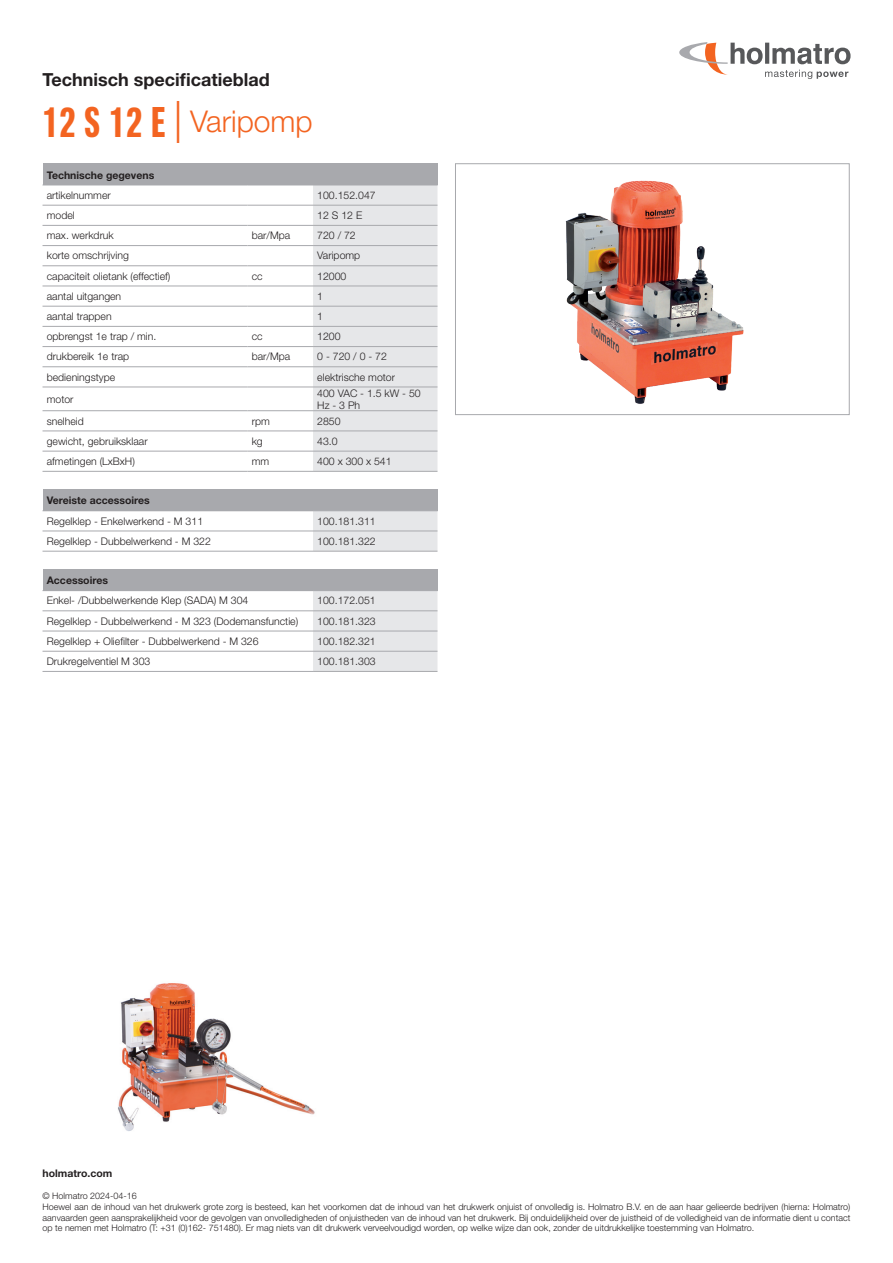
<style>
.page{position:relative;width:893px;height:1263px;background:#fff}
.page>*{position:absolute;margin:0;border:0;box-sizing:border-box;transform-origin:0 0}
.t1{font:300 30px "Helvetica Neue LT Std";color:#f36421}
.t2{font:700 18px "Helvetica Neue LT Std";color:#231f20}
.t3{font:300 10.5px/12px "Helvetica Neue LT Std";color:#231f20}
.t4{font:700 10.5px "Helvetica Neue LT Std";color:#231f20}
.t5{font:300 9px/10.8px "Helvetica Neue LT Std";color:#231f20}
.s1{font-family:"Neue Helvetica Pro 79 Cm";font-weight:700;font-size:42px}
.s2{font-size:42px}
</style>
<div class="page">
<svg style="left:679px;top:42px;width:171px;height:37px"></svg>
<div style="left:43px;top:164px;width:394px;height:21px;background:#a8a9ad"></div>
<svg style="left:313px;top:164px;width:125px;height:307px;background:#e0e1e3"></svg>
<hr style="left:43px;top:185px;width:204px;height:1px;background:#a8a9ad">
<hr style="left:247px;top:185px;width:66px;height:1px;background:#a8a9ad">
<hr style="left:313px;top:185px;width:125px;height:1px;background:#a8a9ad">
<hr style="left:43px;top:205px;width:204px;height:1px;background:#a8a9ad">
<hr style="left:247px;top:205px;width:66px;height:1px;background:#a8a9ad">
<hr style="left:313px;top:205px;width:124px;height:1px;background:#a8a9ad">
<hr style="left:43px;top:225px;width:204px;height:1px;background:#a8a9ad">
<hr style="left:247px;top:225px;width:66px;height:1px;background:#a8a9ad">
<hr style="left:313px;top:225px;width:124px;height:1px;background:#a8a9ad">
<hr style="left:43px;top:245px;width:204px;height:1px;background:#a8a9ad">
<hr style="left:247px;top:245px;width:66px;height:1px;background:#a8a9ad">
<hr style="left:313px;top:245px;width:124px;height:1px;background:#a8a9ad">
<hr style="left:43px;top:265px;width:204px;height:1px;background:#a8a9ad">
<hr style="left:247px;top:265px;width:66px;height:1px;background:#a8a9ad">
<hr style="left:313px;top:265px;width:124px;height:1px;background:#a8a9ad">
<hr style="left:43px;top:286px;width:204px;height:1px;background:#a8a9ad">
<hr style="left:247px;top:286px;width:66px;height:1px;background:#a8a9ad">
<hr style="left:313px;top:286px;width:124px;height:1px;background:#a8a9ad">
<hr style="left:43px;top:306px;width:204px;height:1px;background:#a8a9ad">
<hr style="left:247px;top:306px;width:66px;height:1px;background:#a8a9ad">
<hr style="left:313px;top:306px;width:124px;height:1px;background:#a8a9ad">
<hr style="left:43px;top:326px;width:204px;height:1px;background:#a8a9ad">
<hr style="left:247px;top:326px;width:66px;height:1px;background:#a8a9ad">
<hr style="left:313px;top:326px;width:124px;height:1px;background:#a8a9ad">
<hr style="left:43px;top:346px;width:204px;height:1px;background:#a8a9ad">
<hr style="left:247px;top:346px;width:66px;height:1px;background:#a8a9ad">
<hr style="left:313px;top:346px;width:124px;height:1px;background:#a8a9ad">
<hr style="left:43px;top:366px;width:204px;height:1px;background:#a8a9ad">
<hr style="left:247px;top:366px;width:66px;height:1px;background:#a8a9ad">
<hr style="left:313px;top:366px;width:124px;height:1px;background:#a8a9ad">
<hr style="left:43px;top:387px;width:204px;height:1px;background:#a8a9ad">
<hr style="left:247px;top:387px;width:66px;height:1px;background:#a8a9ad">
<hr style="left:313px;top:387px;width:124px;height:1px;background:#a8a9ad">
<hr style="left:43px;top:410px;width:204px;height:1px;background:#a8a9ad">
<hr style="left:247px;top:410px;width:66px;height:1px;background:#a8a9ad">
<hr style="left:313px;top:410px;width:124px;height:1px;background:#a8a9ad">
<hr style="left:43px;top:431px;width:204px;height:1px;background:#a8a9ad">
<hr style="left:247px;top:431px;width:66px;height:1px;background:#a8a9ad">
<hr style="left:313px;top:431px;width:124px;height:1px;background:#a8a9ad">
<hr style="left:43px;top:471px;width:204px;height:1px;background:#a8a9ad">
<hr style="left:43px;top:451px;width:204px;height:1px;background:#a8a9ad">
<hr style="left:247px;top:471px;width:66px;height:1px;background:#a8a9ad">
<hr style="left:247px;top:451px;width:66px;height:1px;background:#a8a9ad">
<hr style="left:313px;top:471px;width:124px;height:1px;background:#a8a9ad">
<hr style="left:313px;top:451px;width:124px;height:1px;background:#a8a9ad">
<div style="left:43px;top:489px;width:394px;height:22px;background:#a8a9ad"></div>
<svg style="left:313px;top:489px;width:125px;height:62px"></svg>
<hr style="left:313px;top:510px;width:125px;height:1px;background:#a8a9ad">
<hr style="left:43px;top:551px;width:270px;height:1px;background:#a8a9ad">
<hr style="left:43px;top:531px;width:270px;height:1px;background:#a8a9ad">
<hr style="left:313px;top:551px;width:124px;height:1px;background:#a8a9ad">
<hr style="left:313px;top:531px;width:124px;height:1px;background:#a8a9ad">
<div style="left:43px;top:569px;width:394px;height:22px;background:#a8a9ad"></div>
<svg style="left:313px;top:569px;width:125px;height:102px"></svg>
<hr style="left:313px;top:590px;width:125px;height:1px;background:#a8a9ad">
<hr style="left:43px;top:610px;width:270px;height:1px;background:#a8a9ad">
<hr style="left:313px;top:610px;width:124px;height:1px;background:#a8a9ad">
<hr style="left:43px;top:631px;width:270px;height:1px;background:#a8a9ad">
<hr style="left:313px;top:631px;width:124px;height:1px;background:#a8a9ad">
<hr style="left:43px;top:671px;width:270px;height:1px;background:#a8a9ad">
<hr style="left:43px;top:651px;width:270px;height:1px;background:#a8a9ad">
<hr style="left:313px;top:671px;width:124px;height:1px;background:#a8a9ad">
<hr style="left:313px;top:651px;width:124px;height:1px;background:#a8a9ad">
<img style="left:118px;top:983px;width:197px;height:148px">
<img style="left:565px;top:180px;width:179px;height:224px">
<div style="left:455px;top:164px;width:394px;height:251px;border:1px solid #a8a9ad"></div>
<h2 class="t2" style="left:43px;top:68px;width:229px">Technisch specificatieblad</h2>
<h1 class="t1" style="left:43px;top:103px;width:272px"><span class="s1">12 S 12 E</span> <span class="s2">|</span> Varipomp</h1>
<p class="t4" style="left:47px;top:168px;width:109px">Technische gegevens</p>
<p class="t3" style="left:47px;top:189px;width:65px">artikelnummer</p>
<p class="t3" style="left:317px;top:189px;width:60px">100.152.047</p>
<p class="t3" style="left:47px;top:209px;width:30px">model</p>
<p class="t3" style="left:317px;top:209px;width:46px">12 S 12 E</p>
<p class="t3" style="left:47px;top:229px;width:69px">max. werkdruk</p>
<p class="t3" style="left:252px;top:229px;width:40px">bar/Mpa</p>
<p class="t3" style="left:317px;top:229px;width:40px">720 / 72</p>
<p class="t3" style="left:47px;top:249px;width:84px">korte omschrijving</p>
<p class="t3" style="left:317px;top:249px;width:44px">Varipomp</p>
<p class="t3" style="left:47px;top:270px;width:125px">capaciteit olietank (effectief)</p>
<p class="t3" style="left:252px;top:270px;width:12px">cc</p>
<p class="t3" style="left:317px;top:270px;width:31px">12000</p>
<p class="t3" style="left:47px;top:290px;width:76px">aantal uitgangen</p>
<p class="t3" style="left:317px;top:290px;width:7px">1</p>
<p class="t3" style="left:47px;top:310px;width:66px">aantal trappen</p>
<p class="t3" style="left:317px;top:310px;width:7px">1</p>
<p class="t3" style="left:47px;top:330px;width:111px">opbrengst 1e trap / min.</p>
<p class="t3" style="left:252px;top:330px;width:12px">cc</p>
<p class="t3" style="left:317px;top:330px;width:25px">1200</p>
<p class="t3" style="left:47px;top:350px;width:84px">drukbereik 1e trap</p>
<p class="t3" style="left:252px;top:350px;width:40px">bar/Mpa</p>
<p class="t3" style="left:317px;top:350px;width:71px">0 - 720 / 0 - 72</p>
<p class="t3" style="left:47px;top:371px;width:70px">bedieningstype</p>
<p class="t3" style="left:317px;top:371px;width:79px">elektrische motor</p>
<p class="t3" style="left:47px;top:393px;width:28px">motor</p>
<p class="t3" style="left:317px;top:387px;width:105px">400 VAC - 1.5 kW - 50<br>Hz - 3 Ph</p>
<p class="t3" style="left:47px;top:415px;width:39px">snelheid</p>
<p class="t3" style="left:252px;top:415px;width:20px">rpm</p>
<p class="t3" style="left:317px;top:415px;width:25px">2850</p>
<p class="t3" style="left:47px;top:435px;width:102px">gewicht, gebruiksklaar</p>
<p class="t3" style="left:252px;top:435px;width:13px">kg</p>
<p class="t3" style="left:317px;top:435px;width:22px">43.0</p>
<p class="t3" style="left:47px;top:455px;width:90px">afmetingen (LxBxH)</p>
<p class="t3" style="left:252px;top:455px;width:19px">mm</p>
<p class="t3" style="left:317px;top:455px;width:76px">400 x 300 x 541</p>
<p class="t4" style="left:47px;top:494px;width:105px">Vereiste accessoires</p>
<p class="t3" style="left:47px;top:515px;width:158px">Regelklep - Enkelwerkend - M 311</p>
<p class="t3" style="left:317px;top:515px;width:60px">100.181.311</p>
<p class="t3" style="left:47px;top:535px;width:166px">Regelklep - Dubbelwerkend - M 322</p>
<p class="t3" style="left:317px;top:535px;width:60px">100.181.322</p>
<p class="t4" style="left:47px;top:574px;width:63px">Accessoires</p>
<p class="t3" style="left:47px;top:594px;width:203px">Enkel- /Dubbelwerkende Klep (SADA) M 304</p>
<p class="t3" style="left:317px;top:594px;width:60px">100.172.051</p>
<p class="t3" style="left:47px;top:615px;width:253px">Regelklep - Dubbelwerkend - M 323 (Dodemansfunctie)</p>
<p class="t3" style="left:317px;top:615px;width:60px">100.181.323</p>
<p class="t3" style="left:47px;top:635px;width:213px">Regelklep + Oliefilter - Dubbelwerkend - M 326</p>
<p class="t3" style="left:317px;top:635px;width:60px">100.182.321</p>
<p class="t3" style="left:47px;top:655px;width:105px">Drukregelventiel M 303</p>
<p class="t3" style="left:317px;top:655px;width:60px">100.181.303</p>
<p class="t4" style="left:43px;top:1167px;width:71px">holmatro.com</p>
<p class="t5" style="left:43px;top:1190px;width:809px">© Holmatro 2024-04-16<br>Hoewel aan de inhoud van het drukwerk grote zorg is besteed, kan het voorkomen dat de inhoud van het drukwerk onjuist of onvolledig is. Holmatro B.V. en de aan haar gelieerde bedrijven (hierna: Holmatro) aanvaarden geen aansprakelijkheid voor de gevolgen van onvolledigheden of onjuistheden van de inhoud van het drukwerk. Bij onduidelijkheid over de juistheid of de volledigheid van de informatie dient u contact op te nemen met Holmatro (T: +31 (0)162- 751480). Er mag niets van dit drukwerk verveelvoudigd worden, op welke wijze dan ook, zonder de uitdrukkelijke toestemming van Holmatro.</p>
</div>
